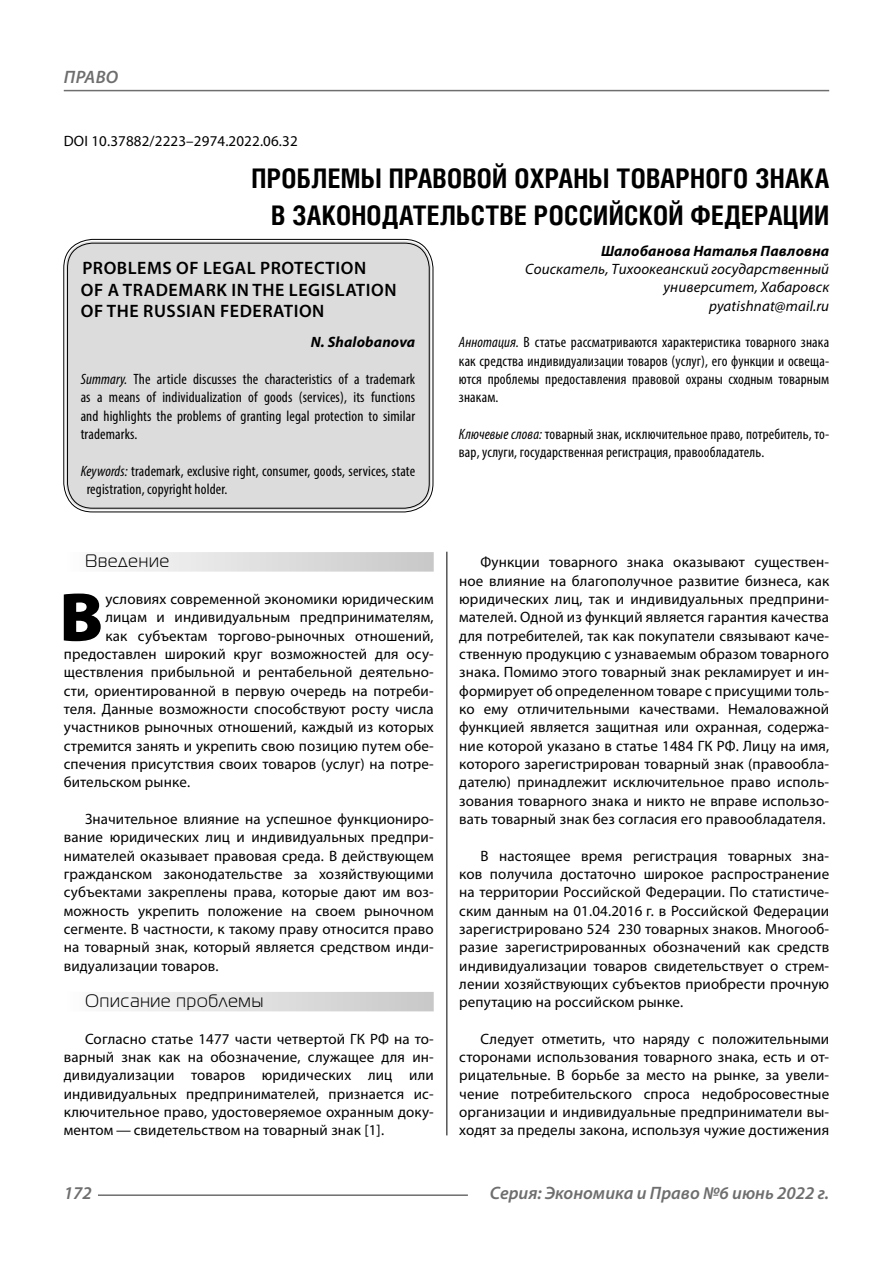
<style>
.page{position:relative;width:893px;height:1263px;background:#fff}
.page>*{position:absolute;margin:0;border:0;box-sizing:border-box;transform-origin:0 0}
.Bukvica{font:900 69.3px "Myriad Pro";color:#000}
.Header{font:700 27px/37.5px "Helios Cond C";letter-spacing:.01em;color:#000;text-align:right}
.Header-eng{font:600 18px/21.6px "Myriad Pro";letter-spacing:.03em;color:#000}
.t1{font:italic 600 18px "Myriad Pro";color:#6e6e6e}
.Subheader{font:18px "Magistral C";letter-spacing:.05em;color:#000}
.Normal{font:15px/18.3px "Myriad Pro";letter-spacing:.01em;color:#000;text-align:justify}
.Bukvica-2{font:15px "Myriad Pro";letter-spacing:.01em;color:#000}
.Annotation-rus{font:condensed 15px/18.3px "Myriad Pro";letter-spacing:.01em;color:#000;text-align:justify}
.Annotation-eng{font:condensed 15px/18.3px "Myriad Pro";letter-spacing:.01em;color:#000;text-align:justify}
.Author-doc{font:italic 15px/18.3px "Myriad Pro";letter-spacing:.01em;color:#000;text-align:right}
.DOI{font:15px "Myriad Pro";letter-spacing:.01em;color:#000}
.Author{font:italic 700 15px "Myriad Pro";letter-spacing:.01em;color:#000}
.Author-email{font:italic 15px "Myriad Pro";letter-spacing:.01em;color:#000}
.Author-eng{font:italic 700 15px "Myriad Pro";letter-spacing:.01em;color:#000}
.s1{font-style:italic}
</style>
<div class="page">
<hr style="left:446px;top:549px;width:1px;height:586px;background:#000">
<div style="left:64px;top:552px;width:370px;height:20px;background:linear-gradient(to right,#fcfcfc,#c8c8c8)"></div>
<div style="left:64px;top:992px;width:370px;height:19px;background:linear-gradient(to right,#fcfcfc,#c8c8c8)"></div>
<div style="left:66px;top:241px;width:365px;height:269px;background:#dcdcdc;border-radius:27px"></div>
<div style="left:63px;top:239px;width:370px;height:273px;border:1px solid #000;border-radius:29px"></div>
<div style="left:67px;top:243px;width:363px;height:266px;border:1px solid #000;border-radius:25px"></div>
<hr style="left:98px;top:1194px;width:370px;height:2px;background:#6e6e6e">
<hr style="left:64px;top:90px;width:765px;height:1px;background:#6e6e6e">
<p class="t1" style="left:64px;top:66px;width:56px">ПРАВО</p>
<p class="DOI" style="left:64px;top:132px;width:235px">DOI 10.37882/2223–2974.2022.06.32</p>
<p class="Header" style="left:251px;top:159px;width:579px">ПРОБЛЕМЫ ПРАВОВОЙ ОХРАНЫ ТОВАРНОГО ЗНАКА<br>В ЗАКОНОДАТЕЛЬСТВЕ РОССИЙСКОЙ ФЕДЕРАЦИИ</p>
<p class="Author" style="left:601px;top:241px;width:230px">Шалобанова Наталья Павловна</p>
<p class="Author-doc" style="left:525px;top:260px;width:305px">Соискатель, Тихоокеанский государственный университет, Хабаровск</p>
<p class="Author-email" style="left:709px;top:296px;width:122px">pyatishnat@mail.ru</p>
<p class="Annotation-rus" style="left:459px;top:333px;width:372px"><span class="s1">Аннотация.</span> В статье рассматриваются характеристика товарного знака как средства индивидуализации товаров (услуг), его функции и освеща&shy;ются проблемы предоставления правовой охраны сходным товарным знакам.</p>
<p class="Annotation-rus" style="left:459px;top:425px;width:372px"><span class="s1">Ключевые слова:</span> товарный знак, исключительное право, потребитель, то&shy;вар, услуги, государственная регистрация, правообладатель.</p>
<p class="Header-eng" style="left:81px;top:257px;width:317px">PROBLEMS OF LEGAL PROTECTION<br>OF A TRADEMARK IN THE LEGISLATION<br>OF THE RUSSIAN FEDERATION</p>
<p class="Author-eng" style="left:311px;top:333px;width:106px">N. Shalobanova</p>
<p class="Annotation-eng" style="left:81px;top:370px;width:336px"><span class="s1">Summary.</span> The article discusses the characteristics of a trademark as a means of individualization of goods (services), its functions and highlights the problems of granting legal protection to similar trademarks.</p>
<p class="Annotation-eng" style="left:87px;top:461px;width:330px;text-indent:-6px"><span class="s1">Keywords:</span> trademark, exclusive right, consumer, goods, services, state registration, copyright holder.</p>
<p class="Subheader" style="left:85px;top:551px;width:86px">Введение</p>
<p class="Bukvica" style="left:59px;top:571px;width:45px">В</p>
<p class="Bukvica-2" style="left:105px;top:590px;width:330px">условиях современной экономики юридическим</p>
<p class="Bukvica-2" style="left:105px;top:608px;width:330px">лицам и индивидуальным предпринимателям,</p>
<p class="Bukvica-2" style="left:105px;top:626px;width:330px">как субъектам торгово-рыночных отношений,</p>
<p class="Bukvica-2" style="left:64px;top:645px;width:371px">предоставлен широкий круг возможностей для осу-</p>
<p class="Bukvica-2" style="left:64px;top:663px;width:371px">ществления прибыльной и рентабельной деятельно-</p>
<p class="Bukvica-2" style="left:64px;top:681px;width:371px">сти, ориентированной в первую очередь на потреби-</p>
<p class="Bukvica-2" style="left:64px;top:700px;width:371px">теля. Данные возможности способствуют росту числа</p>
<p class="Bukvica-2" style="left:64px;top:718px;width:371px">участников рыночных отношений, каждый из которых</p>
<p class="Bukvica-2" style="left:64px;top:736px;width:371px">стремится занять и укрепить свою позицию путем обе-</p>
<p class="Bukvica-2" style="left:64px;top:755px;width:371px">спечения присутствия своих товаров (услуг) на потре-</p>
<p class="Bukvica-2" style="left:64px;top:773px;width:127px">бительском рынке.</p>
<p class="Normal" style="left:64px;top:809px;width:371px;text-indent:21px">Значительное влияние на успешное функциониро&shy;вание юридических лиц и индивидуальных предпри&shy;нимателей оказывает правовая среда. В действующем гражданском законодательстве за хозяйствующими субъектами закреплены права, которые дают им воз&shy;можность укрепить положение на своем рыночном сегменте. В частности, к такому праву относится право на товарный знак, который является средством инди&shy;видуализации товаров.</p>
<p class="Subheader" style="left:85px;top:991px;width:180px">Описание проблемы</p>
<p class="Normal" style="left:64px;top:1029px;width:371px;text-indent:21px">Согласно статье 1477 части четвертой ГК РФ на то&shy;варный знак как на обозначение, служащее для ин&shy;дивидуализации товаров юридических лиц или индивидуальных предпринимателей, признается ис&shy;ключительное право, удостоверяемое охранным доку&shy;ментом — свидетельством на товарный знак [1].</p>
<p class="Normal" style="left:459px;top:553px;width:371px;text-indent:21px">Функции товарного знака оказывают существен&shy;ное влияние на благополучное развитие бизнеса, как юридических лиц, так и индивидуальных предприни&shy;мателей. Одной из функций является гарантия качества для потребителей, так как покупатели связывают каче&shy;ственную продукцию с узнаваемым образом товарного знака. Помимо этого товарный знак рекламирует и ин&shy;формирует об определенном товаре с присущими толь&shy;ко ему отличительными качествами. Немаловажной функцией является защитная или охранная, содержа&shy;ние которой указано в статье 1484 ГК РФ. Лицу на имя, которого зарегистрирован товарный знак (правообла&shy;дателю) принадлежит исключительное право исполь&shy;зования товарного знака и никто не вправе использо&shy;вать товарный знак без согласия его правообладателя.</p>
<p class="Normal" style="left:459px;top:846px;width:371px;text-indent:21px">В настоящее время регистрация товарных зна&shy;ков получила достаточно широкое распространение на территории Российской Федерации. По статистиче&shy;ским данным на 01.04.2016 г. в Российской Федерации зарегистрировано 524 230 товарных знаков. Многооб&shy;разие зарегистрированных обозначений как средств индивидуализации товаров свидетельствует о стрем&shy;лении хозяйствующих субъектов приобрести прочную репутацию на российском рынке.</p>
<p class="Normal" style="left:459px;top:1029px;width:371px;text-indent:21px">Следует отметить, что наряду с положительными сторонами использования товарного знака, есть и от&shy;рицательные. В борьбе за место на рынке, за увели&shy;чение потребительского спроса недобросовестные организации и индивидуальные предприниматели вы&shy;ходят за пределы закона, используя чужие достижения</p>
<p class="t1" style="left:64px;top:1182px;width:30px">172</p>
<p class="t1" style="left:490px;top:1182px;width:341px">Серия: Экономика и Право №6 июнь 2022 г.</p>
</div>
